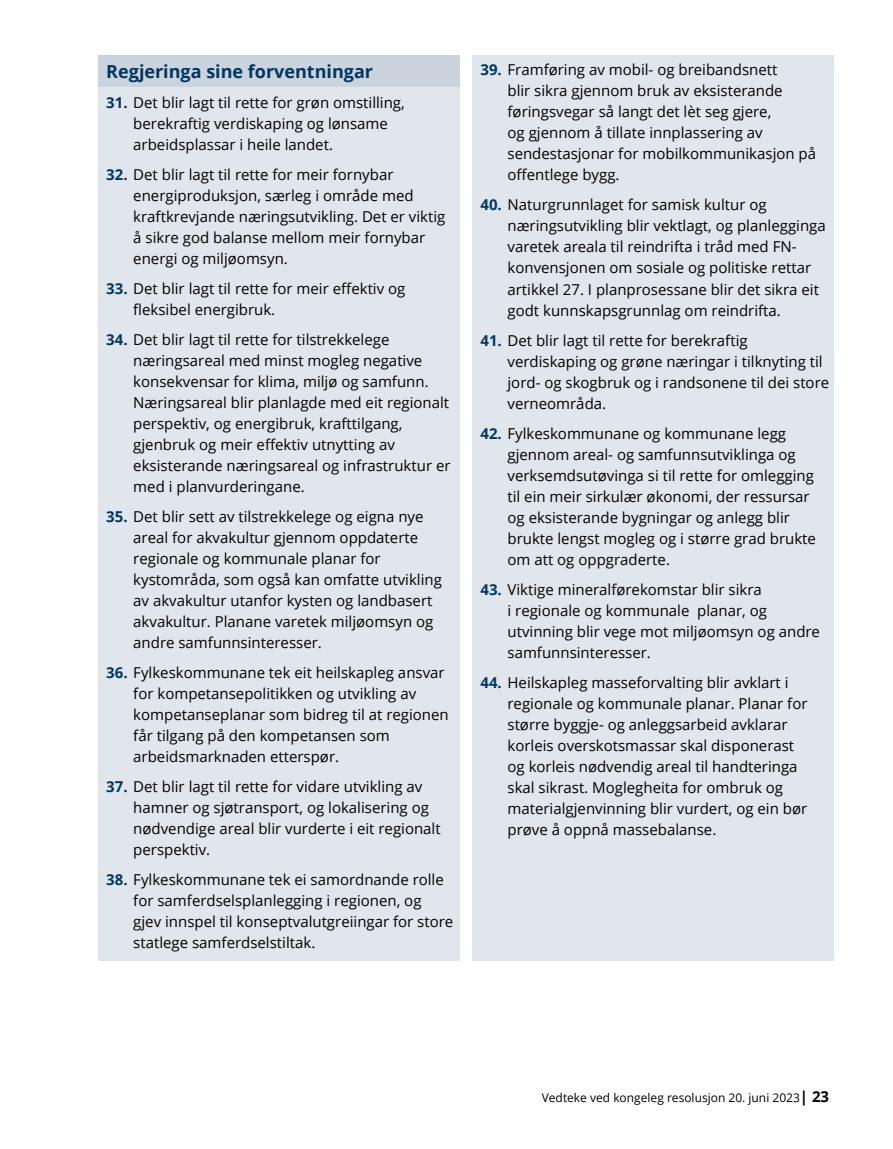
<style>
.page{position:relative;width:893px;height:1149px;background:#fff}
.page>*{position:absolute;margin:0;border:0;box-sizing:border-box;transform-origin:0 0}
.Regjeringen_forvente{font:700 18px "Open Sans";color:#003761}
.t1{font:15px/21px "Open Sans";color:#000}
.t2{font:12px "Open Sans";color:#000}
.s1{font-weight:700;color:#003761}
.s2{font-weight:700;font-size:15px}
</style>
<div class="page">
<div style="left:98px;top:55px;width:361px;height:35px;background:#cbd4de"></div>
<div style="left:98px;top:88px;width:361px;height:74px;background:#e1e6ed"></div>
<div style="left:98px;top:160px;width:361px;height:116px;background:#e1e6ed"></div>
<div style="left:98px;top:274px;width:361px;height:53px;background:#e1e6ed"></div>
<div style="left:98px;top:325px;width:361px;height:179px;background:#e1e6ed"></div>
<div style="left:98px;top:502px;width:361px;height:158px;background:#e1e6ed"></div>
<div style="left:98px;top:658px;width:361px;height:116px;background:#e1e6ed"></div>
<div style="left:98px;top:772px;width:361px;height:95px;background:#e1e6ed"></div>
<div style="left:98px;top:865px;width:361px;height:95px;background:#e1e6ed"></div>
<div style="left:472px;top:55px;width:361px;height:137px;background:#e1e6ed"></div>
<div style="left:472px;top:190px;width:361px;height:137px;background:#e1e6ed"></div>
<div style="left:472px;top:325px;width:361px;height:95px;background:#e1e6ed"></div>
<div style="left:472px;top:418px;width:361px;height:158px;background:#e1e6ed"></div>
<div style="left:472px;top:574px;width:361px;height:95px;background:#e1e6ed"></div>
<div style="left:472px;top:667px;width:361px;height:293px;background:#e1e6ed"></div>
<p class="Regjeringen_forvente" style="left:106px;top:58px;width:268px">Regjeringa sine forventningar</p>
<p class="t1" style="left:133px;top:91px;width:273px;text-indent:-27px"><span class="s1">31.</span> Det blir lagt til rette for grøn omstilling, berekraftig verdiskaping og lønsame arbeidsplassar i heile landet.</p>
<p class="t1" style="left:133px;top:163px;width:314px;text-indent:-27px"><span class="s1">32.</span> Det blir lagt til rette for meir fornybar energiproduksjon, særleg i område med kraftkrevjande næringsutvikling. Det er viktig å sikre god balanse mellom meir fornybar energi og miljøomsyn.</p>
<p class="t1" style="left:133px;top:277px;width:274px;text-indent:-27px"><span class="s1">33.</span> Det blir lagt til rette for meir effektiv og fleksibel energibruk.</p>
<p class="t1" style="left:133px;top:328px;width:319px;text-indent:-27px"><span class="s1">34.</span> Det blir lagt til rette for tilstrekkelege næringsareal med minst mogleg negative konsekvensar for klima, miljø og samfunn.<br>Næringsareal blir planlagde med eit regionalt perspektiv, og energibruk, krafttilgang, gjenbruk og meir effektiv utnytting av eksisterande næringsareal og infrastruktur er med i planvurderingane.</p>
<p class="t1" style="left:133px;top:505px;width:310px;text-indent:-27px"><span class="s1">35.</span> Det blir sett av tilstrekkelege og eigna nye areal for akvakultur gjennom oppdaterte regionale og kommunale planar for kystområda, som også kan omfatte utvikling av akvakultur utanfor kysten og landbasert akvakultur. Planane varetek miljøomsyn og andre samfunnsinteresser.</p>
<p class="t1" style="left:133px;top:661px;width:317px;text-indent:-27px"><span class="s1">36.</span> Fylkeskommunane tek eit heilskapleg ansvar for kompetansepolitikken og utvikling av kompetanseplanar som bidreg til at regionen får tilgang på den kompetansen som arbeidsmarknaden etterspør.</p>
<p class="t1" style="left:133px;top:775px;width:309px;text-indent:-27px"><span class="s1">37.</span> Det blir lagt til rette for vidare utvikling av hamner og sjøtransport, og lokalisering og nødvendige areal blir vurderte i eit regionalt perspektiv.</p>
<p class="t1" style="left:133px;top:868px;width:322px;text-indent:-27px"><span class="s1">38.</span> Fylkeskommunane tek ei samordnande rolle for samferdselsplanlegging i regionen, og<br>gjev innspel til konseptvalutgreiingar for store statlege samferdselstiltak.</p>
<p class="t1" style="left:507px;top:59px;width:310px;text-indent:-27px"><span class="s1">39.</span> Framføring av mobil- og breibandsnett<br>blir sikra gjennom bruk av eksisterande føringsvegar så langt det lèt seg gjere,<br>og gjennom å tillate innplassering av sendestasjonar for mobilkommunikasjon på offentlege bygg.</p>
<p class="t1" style="left:507px;top:194px;width:320px;text-indent:-27px"><span class="s1">40.</span> Naturgrunnlaget for samisk kultur og næringsutvikling blir vektlagt, og planlegginga varetek areala til reindrifta i tråd med FN&shy;konvensjonen om sosiale og politiske rettar artikkel 27. I planprosessane blir det sikra eit godt kunnskapsgrunnlag om reindrifta.</p>
<p class="t1" style="left:507px;top:329px;width:323px;text-indent:-27px"><span class="s1">41.</span> Det blir lagt til rette for berekraftig verdiskaping og grøne næringar i tilknyting til jord- og skogbruk og i randsonene til dei store verneområda.</p>
<p class="t1" style="left:507px;top:422px;width:310px;text-indent:-27px"><span class="s1">42.</span> Fylkeskommunane og kommunane legg gjennom areal- og samfunnsutviklinga og verksemdsutøvinga si til rette for omlegging til ein meir sirkulær økonomi, der ressursar og eksisterande bygningar og anlegg blir brukte lengst mogleg og i større grad brukte om att og oppgraderte.</p>
<p class="t1" style="left:507px;top:578px;width:314px;text-indent:-27px"><span class="s1">43.</span> Viktige mineralførekomstar blir sikra<br>i regionale og kommunale planar, og utvinning blir vege mot miljøomsyn og andre samfunnsinteresser.</p>
<p class="t1" style="left:507px;top:671px;width:302px;text-indent:-27px"><span class="s1">44.</span> Heilskapleg masseforvalting blir avklart i regionale og kommunale planar. Planar for større byggje- og anleggsarbeid avklarar korleis overskotsmassar skal disponerast og korleis nødvendig areal til handteringa skal sikrast. Moglegheita for ombruk og materialgjenvinning blir vurdert, og ein bør prøve å oppnå massebalanse.</p>
<p class="t2" style="left:542px;top:1088px;width:289px">Vedteke ved kongeleg resolusjon 20. juni 2023<span class="s2">| 23</span></p>
</div>
